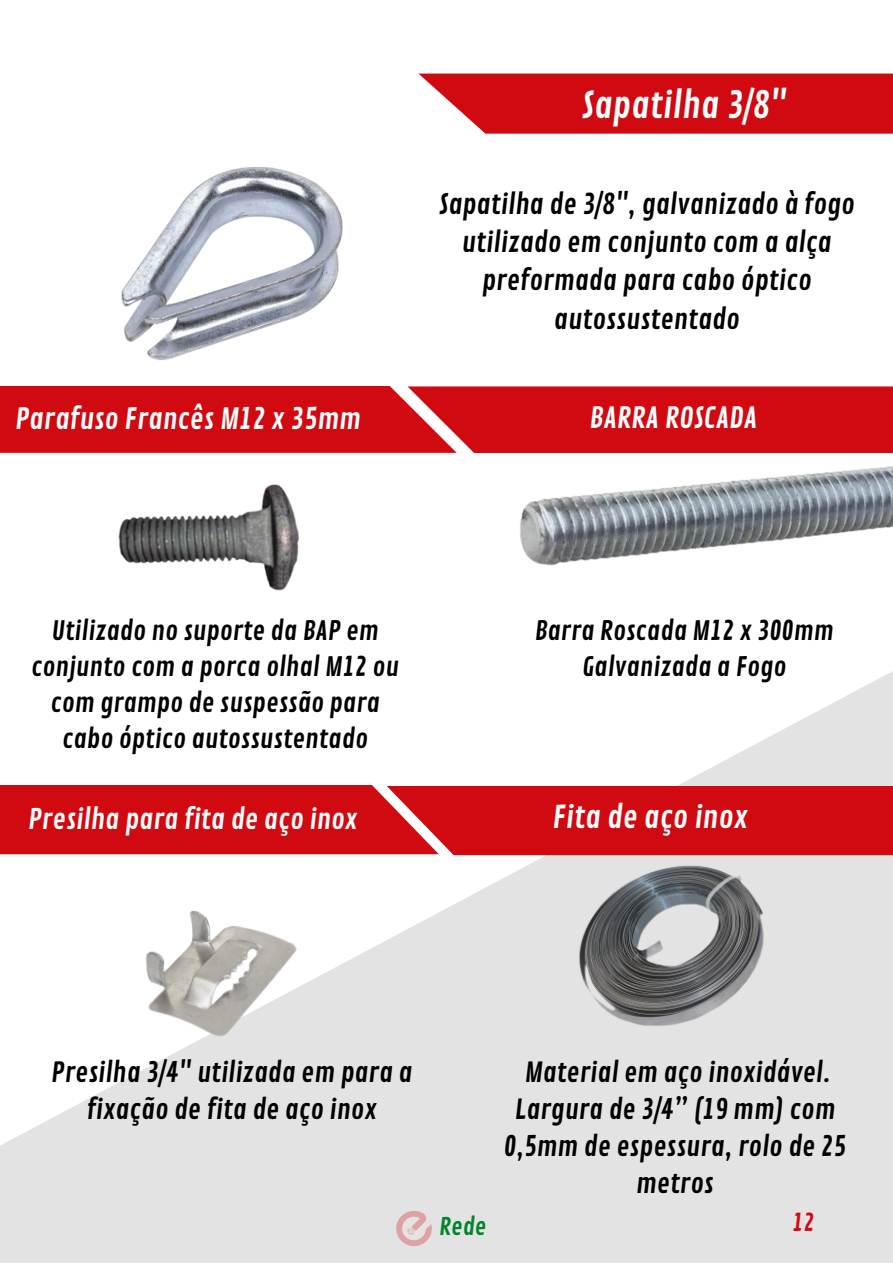
<style>
.page{position:relative;width:893px;height:1264px;background:#fff}
.page>*{position:absolute;margin:0;border:0;box-sizing:border-box;transform-origin:0 0}
.t1{font:36px "Contrail One";color:#fff}
.t2{font:30.6px "Contrail One";color:#fff}
.t3{font:28.5px "Contrail One";color:#fff}
.t4{font:27.6px "Contrail One";color:#fff}
.t5{font:27.45px/38.2px "Contrail One";color:#000;text-align:center}
.t6{font:27px/37px "Contrail One";color:#000;text-align:center}
.t7{font:26.1px/36px "Contrail One";color:#000;text-align:center}
.t8{font:23.7px "Contrail One";color:#00852b}
.t9{font:23.7px "Contrail One";color:#d10a11}
</style>
<div class="page">
<img style="left:520px;top:466px;width:372px;height:100px">
<svg style="left:0;top:672px;width:892px;height:590px;fill:#e3e3e3"></svg>
<svg style="left:419px;top:74px;width:473px;height:60px;background:#d41c22"></svg>
<img style="left:121px;top:166px;width:222px;height:194px">
<img style="left:118px;top:484px;width:181px;height:107px">
<div style="left:0;top:785px;width:892px;height:70px;background:#d10a11"></div>
<img style="left:136px;top:879px;width:164px;height:158px">
<img style="left:373px;top:1187px;width:82px;height:75px">
<div style="left:0;top:386px;width:892px;height:67px;background:#d10a11"></div>
<p class="t3" style="left:15px;top:402px;width:347px">Parafuso Francês M12 x 35mm</p>
<p class="t1" style="left:581px;top:84px;width:207px">Sapatilha 3/8"</p>
<p class="t5" style="left:439px;top:186px;width:417px">Sapatilha de 3/8", galvanizado à fogo utilizado em conjunto com a alça preformada para cabo óptico autossustentado</p>
<p class="t3" style="left:589px;top:401px;width:169px">BARRA ROSCADA</p>
<p class="t7" style="left:31px;top:613px;width:369px">Utilizado no suporte da BAP em conjunto com a porca olhal M12 ou com grampo de suspessão para cabo óptico autossustentado</p>
<p class="t4" style="left:28px;top:803px;width:331px">Presilha para fita de aço inox</p>
<p class="t7" style="left:534px;top:613px;width:300px">Barra Roscada M12 x 300mm<br>Galvanizada a Fogo</p>
<p class="t2" style="left:552px;top:799px;width:197px">Fita de aço inox</p>
<p class="t6" style="left:51px;top:1054px;width:363px">Presilha 3/4" utilizada em para a fixação de fita de aço inox</p>
<p class="t8" style="left:439px;top:1212px;width:48px">Rede</p>
<p class="t6" style="left:503px;top:1054px;width:344px">Material em aço inoxidável.<br>Largura de 3/4” (19 mm) com<br>0,5mm de espessura, rolo de 25 metros</p>
<p class="t9" style="left:792px;top:1208px;width:24px">12</p>
</div>
